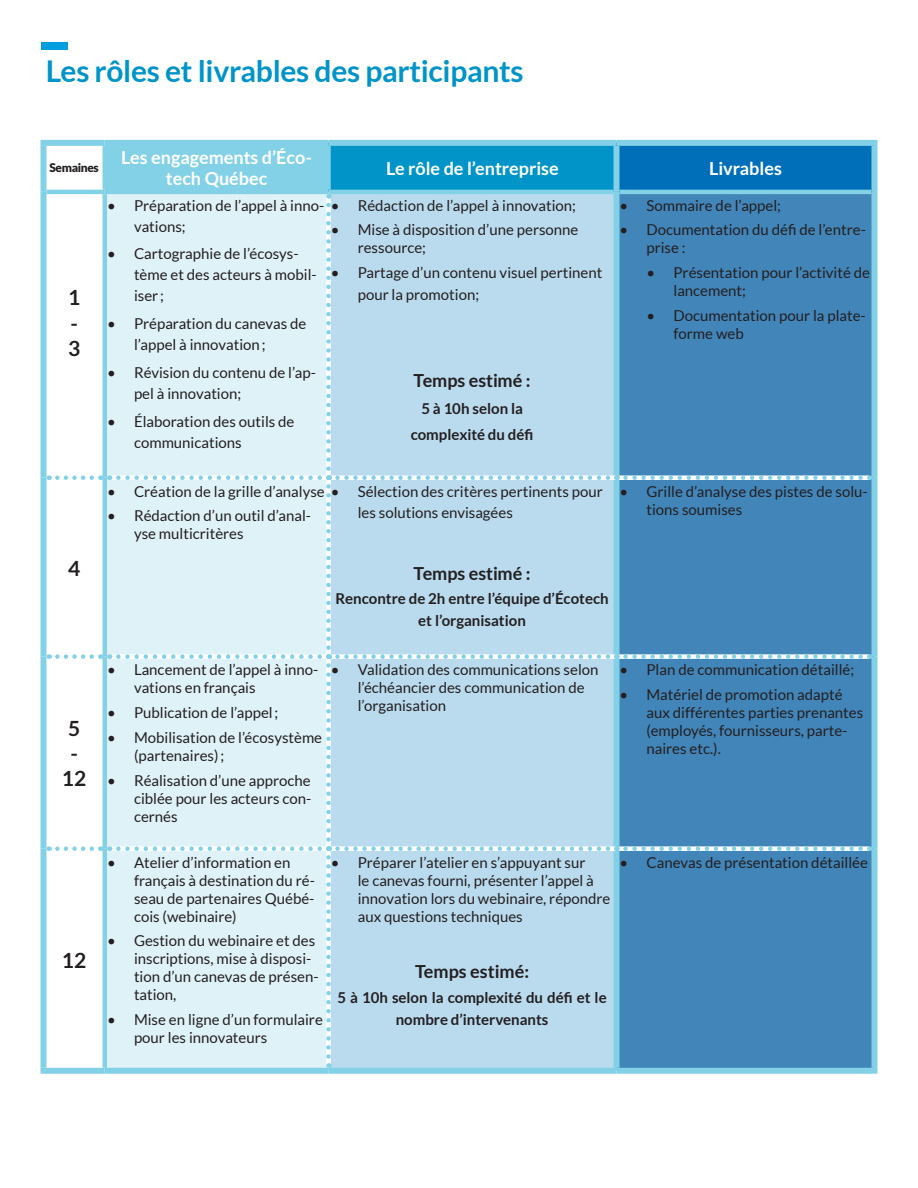
<style>
.page{position:relative;width:918px;height:1188px;background:#fff}
.page>*{position:absolute;margin:0;border:0;box-sizing:border-box;transform-origin:0 0}
.t1{font:700 30px "Lato";letter-spacing:-.01em;color:#0094c8}
.t2{font:700 21px/25.2px "Lato";color:#231f20;text-align:justify}
.t3{font:700 18px/21.6px "Lato";color:#fff;text-align:center}
.t4{font:700 18px "Lato";color:#231f20}
.t5{font:15px/18px "Lato";color:#231f20}
.t6{font:700 15px/21.6px "Lato";color:#231f20;text-align:center}
.t7{font:900 12px "Lato";letter-spacing:-.035em;color:#231f20}
</style>
<div class="page">
<div style="left:105px;top:143px;width:223px;height:49px;background:#83d1e7"></div>
<div style="left:329px;top:143px;width:288px;height:49px;background:#0094c8"></div>
<div style="left:617px;top:143px;width:258px;height:49px;background:#006fb9"></div>
<div style="left:107px;top:194px;width:221px;height:874px;background:#dff2f8"></div>
<div style="left:328px;top:194px;width:286px;height:874px;background:#badaee"></div>
<div style="left:620px;top:194px;width:252px;height:874px;background:#4285b9"></div>
<svg style="left:326px;top:469px;width:5px;height:6px"></svg>
<svg style="left:50px;top:475px;width:7px;height:5px"></svg>
<svg style="left:110px;top:475px;width:8px;height:5px"></svg>
<svg style="left:331px;top:475px;width:7px;height:5px"></svg>
<svg style="left:326px;top:648px;width:5px;height:6px"></svg>
<svg style="left:50px;top:654px;width:7px;height:5px"></svg>
<svg style="left:110px;top:654px;width:8px;height:5px"></svg>
<svg style="left:331px;top:654px;width:7px;height:5px"></svg>
<svg style="left:326px;top:840px;width:5px;height:6px"></svg>
<svg style="left:50px;top:846px;width:7px;height:5px"></svg>
<svg style="left:110px;top:846px;width:8px;height:5px"></svg>
<svg style="left:331px;top:846px;width:7px;height:5px"></svg>
<svg style="left:326px;top:1056px;width:5px;height:10px"></svg>
<svg style="left:618px;top:475px;width:8px;height:5px"></svg>
<svg style="left:618px;top:654px;width:8px;height:5px"></svg>
<svg style="left:618px;top:846px;width:8px;height:5px"></svg>
<div style="left:41px;top:140px;width:64px;height:6px;background:#83d1e7"></div>
<div style="left:105px;top:140px;width:224px;height:6px;background:#83d1e7"></div>
<div style="left:329px;top:140px;width:288px;height:6px;background:#83d1e7"></div>
<svg style="left:326px;top:194px;width:5px;height:275px"></svg>
<svg style="left:57px;top:475px;width:44px;height:5px"></svg>
<div style="left:118px;top:475px;width:213px;height:173px;background:#dff2f8"></div>
<svg style="left:57px;top:654px;width:44px;height:5px"></svg>
<div style="left:118px;top:654px;width:213px;height:186px;background:#dff2f8"></div>
<svg style="left:57px;top:846px;width:44px;height:5px"></svg>
<div style="left:118px;top:846px;width:213px;height:210px;background:#dff2f8"></div>
<div style="left:326px;top:146px;width:5px;height:44px;background:#83d1e7"></div>
<hr style="left:103px;top:146px;width:4px;height:44px;background:#83d1e7">
<div style="left:41px;top:192px;width:6px;height:286px;background:#83d1e7"></div>
<div style="left:41px;top:478px;width:6px;height:179px;background:#83d1e7"></div>
<div style="left:41px;top:657px;width:6px;height:192px;background:#83d1e7"></div>
<div style="left:41px;top:849px;width:6px;height:219px;background:#83d1e7"></div>
<hr style="left:103px;top:194px;width:4px;height:284px;background:#83d1e7">
<hr style="left:103px;top:478px;width:4px;height:179px;background:#83d1e7">
<hr style="left:103px;top:657px;width:4px;height:192px;background:#83d1e7">
<hr style="left:103px;top:849px;width:4px;height:219px;background:#83d1e7">
<div style="left:41px;top:146px;width:6px;height:46px;background:#83d1e7"></div>
<hr style="left:47px;top:190px;width:58px;height:4px;background:#83d1e7">
<hr style="left:105px;top:190px;width:224px;height:4px;background:#83d1e7">
<hr style="left:329px;top:190px;width:285px;height:4px;background:#83d1e7">
<hr style="left:620px;top:190px;width:252px;height:4px;background:#83d1e7">
<div style="left:617px;top:140px;width:261px;height:6px;background:#83d1e7"></div>
<div style="left:614px;top:146px;width:6px;height:46px;background:#83d1e7"></div>
<div style="left:872px;top:146px;width:6px;height:46px;background:#83d1e7"></div>
<div style="left:614px;top:192px;width:6px;height:283px;background:#83d1e7"></div>
<div style="left:872px;top:192px;width:6px;height:286px;background:#83d1e7"></div>
<div style="left:614px;top:480px;width:6px;height:174px;background:#83d1e7"></div>
<div style="left:872px;top:478px;width:6px;height:179px;background:#83d1e7"></div>
<div style="left:614px;top:659px;width:6px;height:187px;background:#83d1e7"></div>
<div style="left:872px;top:657px;width:6px;height:192px;background:#83d1e7"></div>
<div style="left:614px;top:851px;width:6px;height:217px;background:#83d1e7"></div>
<div style="left:872px;top:849px;width:6px;height:219px;background:#83d1e7"></div>
<svg style="left:338px;top:475px;width:280px;height:5px"></svg>
<svg style="left:626px;top:475px;width:244px;height:5px"></svg>
<svg style="left:338px;top:654px;width:280px;height:5px"></svg>
<svg style="left:626px;top:654px;width:244px;height:5px"></svg>
<svg style="left:338px;top:846px;width:280px;height:5px"></svg>
<svg style="left:626px;top:846px;width:244px;height:5px"></svg>
<div style="left:41px;top:1068px;width:64px;height:6px;background:#83d1e7"></div>
<div style="left:105px;top:1068px;width:224px;height:6px;background:#83d1e7"></div>
<div style="left:329px;top:1068px;width:288px;height:6px;background:#83d1e7"></div>
<div style="left:617px;top:1068px;width:261px;height:6px;background:#83d1e7"></div>
<div style="left:41px;top:42px;width:27px;height:8px;background:#009ede"></div>
<h1 class="t1" style="left:46px;top:55px;width:479px">Les rôles et livrables des participants</h1>
<p class="t7" style="left:50px;top:163px;width:51px">Semaines</p>
<h2 class="t2" style="left:68px;top:285px;width:14px">1 - 3</h2>
<p class="t3" style="left:121px;top:147px;width:192px">Les engagements d’Éco&shy;tech Québec</p>
<p class="t3" style="left:386px;top:157px;width:174px">Le rôle de l’entreprise</p>
<p class="t3" style="left:709px;top:157px;width:74px">Livrables</p>
<p class="t5" style="left:134px;top:195px;width:444px;line-height:21px;text-indent:-27px">• Préparation de l’appel à inno- • Rédaction de l’appel à innovation; vations;</p>
<p class="t5" style="left:134px;top:244px;width:184px;line-height:21px;text-indent:-27px">• Cartographie de l’écosys&shy;tème et des acteurs à mobil&shy;iser ;</p>
<p class="t5" style="left:134px;top:313px;width:174px;line-height:21px;text-indent:-27px">• Préparation du canevas de l’appel à innovation ;</p>
<p class="t5" style="left:134px;top:362px;width:183px;line-height:21px;text-indent:-27px">• Révision du contenu de l’ap&shy;pel à innovation;</p>
<p class="t5" style="left:134px;top:411px;width:162px;line-height:21px;text-indent:-27px">• Élaboration des outils de communications</p>
<p class="t5" style="left:358px;top:221px;width:222px;text-indent:-27px">• Mise à disposition d’une personne ressource;</p>
<p class="t5" style="left:358px;top:262px;width:246px;line-height:21.6px;text-indent:-27px">• Partage d’un contenu visuel pertinent pour la promotion;</p>
<p class="t4" style="left:414px;top:371px;width:118px">Temps estimé :</p>
<p class="t6" style="left:411px;top:395px;width:124px;line-height:26.2px">5 à 10h selon la complexité du défi</p>
<p class="t5" style="left:619px;top:196px;width:163px">• Sommaire de l’appel;</p>
<p class="t5" style="left:646px;top:221px;width:221px;text-indent:-27px">• Documentation du défi de l’entre&shy;prise :</p>
<p class="t5" style="left:673px;top:264px;width:198px;text-indent:-27px">• Présentation pour l’activité de lancement;</p>
<p class="t5" style="left:673px;top:307px;width:194px;text-indent:-27px">• Documentation pour la plate&shy;forme web</p>
<h2 class="t2" style="left:68px;top:556px;width:14px">4</h2>
<h2 class="t2" style="left:62px;top:716px;width:26px;text-align:center">5 -<br>12</h2>
<h2 class="t2" style="left:62px;top:948px;width:26px">12</h2>
<p class="t5" style="left:107px;top:482px;width:497px">• Création de la grille d’analyse • Sélection des critères pertinents pour</p>
<p class="t5" style="left:134px;top:507px;width:179px;text-indent:-27px">• Rédaction d’un outil d’anal&shy;yse multicritères</p>
<p class="t5" style="left:358px;top:504px;width:157px">les solutions envisagées</p>
<p class="t4" style="left:414px;top:564px;width:119px">Temps estimé :</p>
<p class="t6" style="left:335px;top:588px;width:275px">Rencontre de 2h entre l’équipe d’Écotech et l’organisation</p>
<p class="t5" style="left:646px;top:482px;width:223px;text-indent:-27px">• Grille d’analyse des pistes de solu&shy;tions soumises</p>
<p class="t5" style="left:134px;top:661px;width:186px;text-indent:-27px">• Lancement de l’appel à inno&shy;vations en français</p>
<p class="t5" style="left:107px;top:704px;width:173px">• Publication de l’appel ;</p>
<p class="t5" style="left:134px;top:729px;width:190px;text-indent:-27px">• Mobilisation de l’écosystème (partenaires) ;</p>
<p class="t5" style="left:134px;top:771px;width:179px;text-align:justify;text-indent:-27px">• Réalisation d’une approche ciblée pour les acteurs con&shy;cernés</p>
<p class="t5" style="left:358px;top:661px;width:242px;text-indent:-27px">• Validation des communications selon l’échéancier des communication de l’organisation</p>
<p class="t5" style="left:619px;top:661px;width:236px">• Plan de communication détaillé;</p>
<p class="t5" style="left:646px;top:686px;width:218px;text-indent:-27px">• Matériel de promotion adapté aux différentes parties prenantes (employés, fournisseurs, parte&shy;naires etc.).</p>
<p class="t5" style="left:134px;top:853px;width:182px;text-indent:-27px">• Atelier d’information en français à destination du ré&shy;seau de partenaires Québé&shy;cois (webinaire)</p>
<p class="t5" style="left:134px;top:932px;width:186px;text-indent:-27px">• Gestion du webinaire et des inscriptions, mise à disposi&shy;tion d’un canevas de présen&shy;tation,</p>
<p class="t5" style="left:134px;top:1011px;width:190px;text-indent:-27px">• Mise en ligne d’un formulaire pour les innovateurs</p>
<p class="t5" style="left:358px;top:853px;width:254px;text-indent:-27px">• Préparer l’atelier en s’appuyant sur<br>le canevas fourni, présenter l’appel à innovation lors du webinaire, répondre aux questions techniques</p>
<p class="t4" style="left:415px;top:962px;width:116px">Temps estimé:</p>
<p class="t6" style="left:337px;top:986px;width:271px">5 à 10h selon la complexité du défi et le nombre d’intervenants</p>
<p class="t5" style="left:619px;top:853px;width:250px">• Canevas de présentation détaillée</p>
</div>
